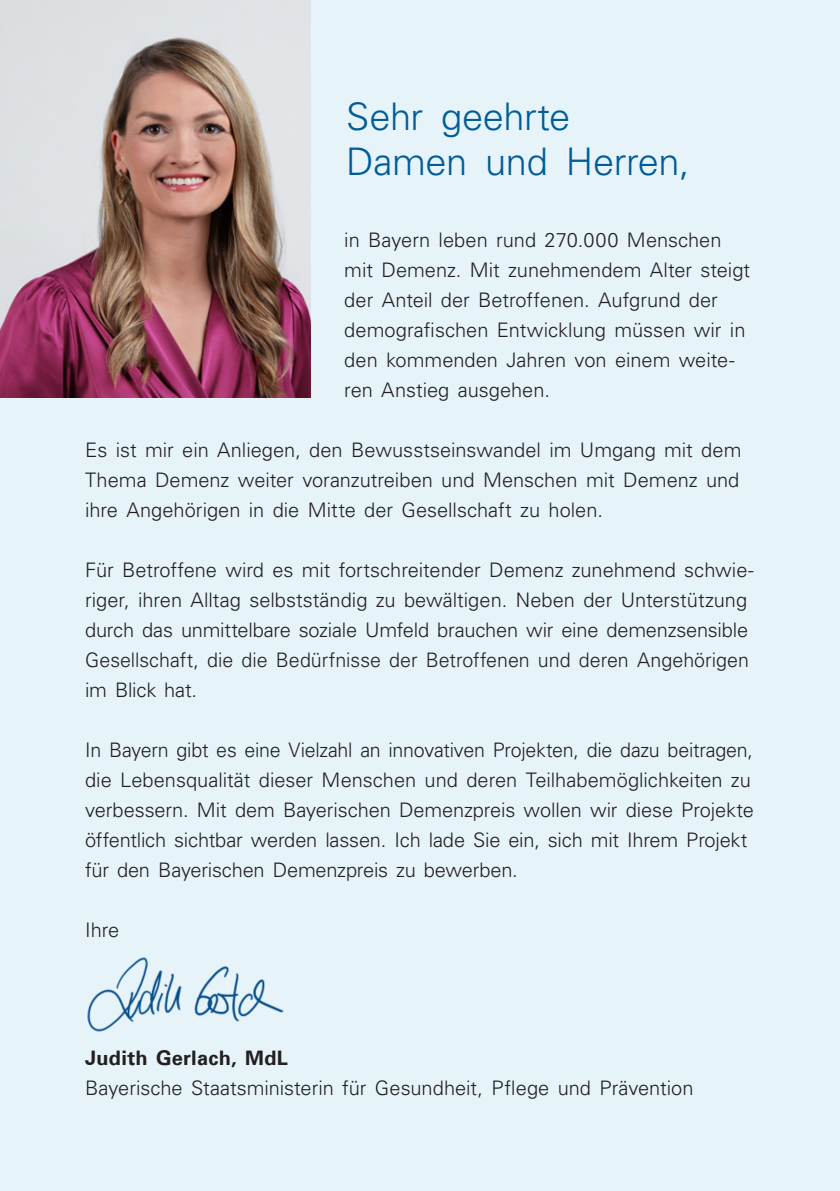
<style>
.page{position:relative;width:840px;height:1191px;background:#fff}
.page>*{position:absolute;margin:0;border:0;box-sizing:border-box;transform-origin:0 0}
.Fließtext__Light__9p_ZAB_13{font:300 38px/45.6px "Univers LT Std";letter-spacing:-.01em;color:#015c97}
.Fließtext__Light__9p_ZAB_13-2{font:300 20px/30px "Univers LT Std";letter-spacing:-.005em;color:#231f20}
.Fließtext__Light__9p_ZAB_13-3{font:700 20px "Univers LT";letter-spacing:.015em;color:#231f20}
</style>
<div class="page">
<div style="left:0;top:0;width:839px;height:1191px;background:#e6f4fa"></div>
<img style="left:0;top:0;width:310px;height:397px">
<img style="left:87px;top:957px;width:197px;height:75px">
<p class="Fließtext__Light__9p_ZAB_13" style="left:346px;top:93px;width:345px">Sehr geehrte<br>Damen und Herren,</p>
<p class="Fließtext__Light__9p_ZAB_13-2" style="left:344px;top:224px;width:407px">in Bayern leben rund 270.000 Menschen mit Demenz. Mit zunehmendem Alter steigt der Anteil der Betroffenen. Aufgrund der demografischen Entwicklung müssen wir in den kommenden Jahren von einem weite&shy;ren Anstieg ausgehen.</p>
<p class="Fließtext__Light__9p_ZAB_13-2" style="left:85px;top:434px;width:657px;text-align:justify">Es ist mir ein Anliegen, den Bewusstseinswandel im Umgang mit dem Thema Demenz weiter voranzutreiben und Menschen mit Demenz und ihre Angehörigen in die Mitte der Gesellschaft zu holen.</p>
<p class="Fließtext__Light__9p_ZAB_13-2" style="left:85px;top:554px;width:670px">Für Betroffene wird es mit fortschreitender Demenz zunehmend schwie&shy;riger, ihren Alltag selbstständig zu bewältigen. Neben der Unterstützung durch das unmittelbare soziale Umfeld brauchen wir eine demenzsensible Gesellschaft, die die Bedürfnisse der Betroffenen und deren Angehörigen im Blick hat.</p>
<p class="Fließtext__Light__9p_ZAB_13-2" style="left:85px;top:734px;width:670px">In Bayern gibt es eine Vielzahl an innovativen Projekten, die dazu beitragen, die Lebensqualität dieser Menschen und deren Teilhabemöglichkeiten zu verbessern. Mit dem Bayerischen Demenzpreis wollen wir diese Projekte öffentlich sichtbar werden lassen. Ich lade Sie ein, sich mit Ihrem Projekt für den Bayerischen Demenzpreis zu bewerben.</p>
<p class="Fließtext__Light__9p_ZAB_13-2" style="left:85px;top:914px;width:36px">Ihre</p>
<p class="Fließtext__Light__9p_ZAB_13-3" style="left:85px;top:1046px;width:204px">Judith Gerlach, MdL</p>
<p class="Fließtext__Light__9p_ZAB_13-2" style="left:85px;top:1072px;width:609px">Bayerische Staatsministerin für Gesundheit, Pflege und Prävention</p>
</div>
